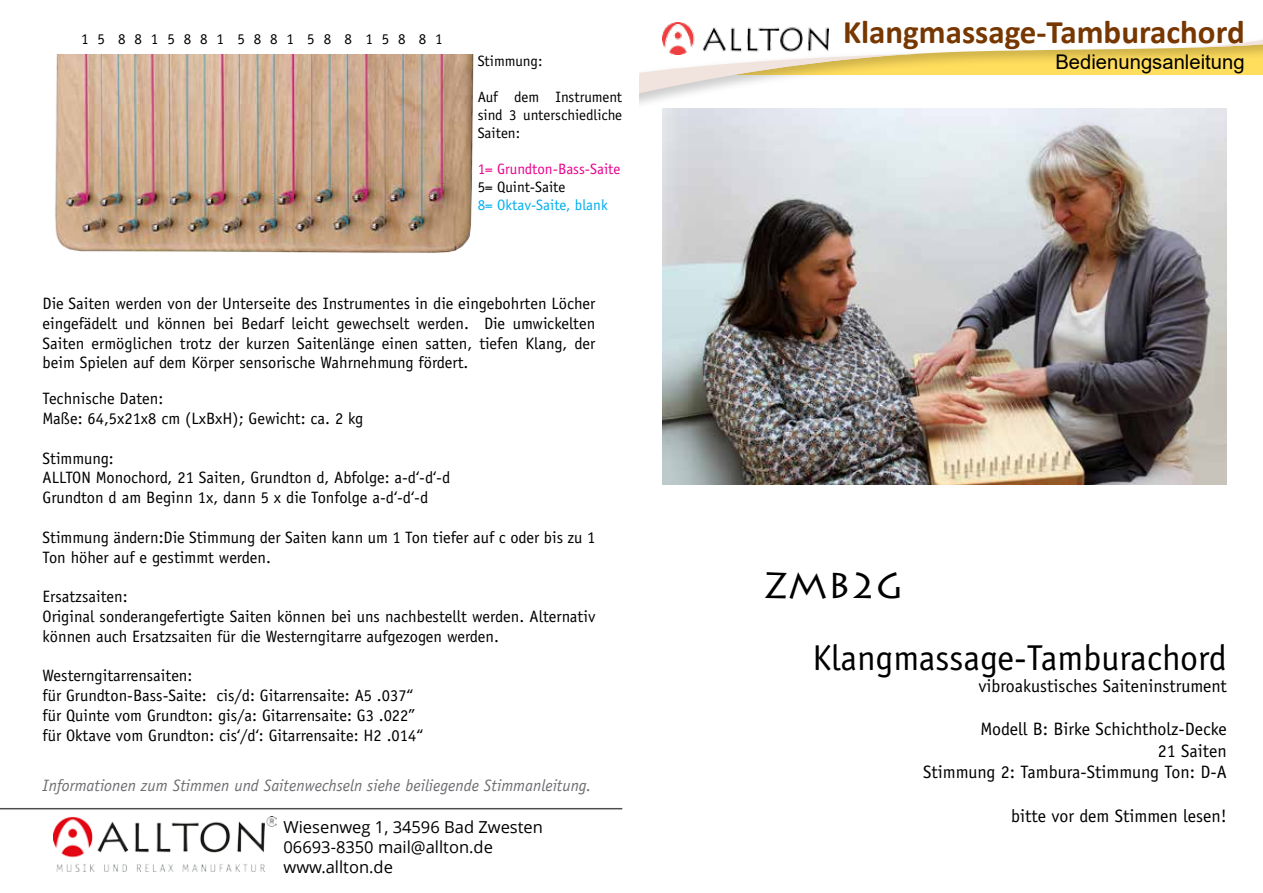
<style>
.page{position:relative;width:1263px;height:893px;background:#fff}
.page>*{position:absolute;margin:0;border:0;box-sizing:border-box;transform-origin:0 0}
.t1{font:36px "Officina Sans";color:#000}
.t2{font:36px "Lithos Pro";color:#000}
.t3{font:700 33px "Calibri";color:#773700}
.t4{font:20.25px "Arial";color:#000}
.t5{font:18px/21.6px "Officina Sans";color:#000;text-align:right}
.t6{font:16.5px/19.8px "Officina Sans";color:#000}
.t7{font:italic 16.5px "Officina Sans";color:#6d6e71}
.t8{font:16.5px/19.8px "Open Sans";color:#000}
.t9{font:15px/18px "Officina Sans";color:#000;text-align:justify}
.t10{font:15px "Officina Sans";color:#ec008c}
.t11{font:15px "Officina Sans";color:#00aeef}
</style>
<div class="page">
<svg style="left:639px;top:27px;width:624px;height:66px"></svg>
<img style="left:662px;top:22px;width:166px;height:32px">
<img style="left:662px;top:108px;width:565px;height:377px">
<img style="left:54px;top:816px;width:222px;height:55px">
<hr style="left:0;top:808px;width:622px;height:1px;background:#000">
<img style="left:55px;top:54px;width:419px;height:199px">
<p class="t9" style="left:81px;top:30px;width:363px">1 5 8 8 1 5 8 8 1 5 8 8 1 5 8 8 1 5 8 8 1</p>
<p class="t9" style="left:478px;top:52px;width:66px">Stimmung:</p>
<p class="t9" style="left:478px;top:88px;width:146px">Auf dem Instrument sind 3 unterschiedliche Saiten:</p>
<p class="t10" style="left:478px;top:160px;width:144px">1= Grundton-Bass-Saite</p>
<p class="t9" style="left:478px;top:178px;width:89px">5= Quint-Saite</p>
<p class="t11" style="left:478px;top:196px;width:132px">8= Oktav-Saite, blank</p>
<p class="t6" style="left:43px;top:293px;width:554px;text-align:justify">Die Saiten werden von der Unterseite des Instrumentes in die eingebohrten Löcher eingefädelt und können bei Bedarf leicht gewechselt werden. Die umwickelten Saiten ermöglichen trotz der kurzen Saitenlänge einen satten, tiefen Klang, der beim Spielen auf dem Körper sensorische Wahrnehmung fördert.</p>
<p class="t6" style="left:43px;top:389px;width:322px">Technische Daten:<br>Maße: 64,5x21x8 cm (LxBxH); Gewicht: ca. 2 kg</p>
<p class="t6" style="left:43px;top:448px;width:409px">Stimmung:<br>ALLTON Monochord, 21 Saiten, Grundton d, Abfolge: a-d‘-d‘-d<br>Grundton d am Beginn 1x, dann 5 x die Tonfolge a-d‘-d‘-d</p>
<p class="t6" style="left:43px;top:527px;width:554px">Stimmung ändern:Die Stimmung der Saiten kann um 1 Ton tiefer auf c oder bis zu 1<br>Ton höher auf e gestimmt werden.</p>
<p class="t6" style="left:43px;top:587px;width:554px">Ersatzsaiten:<br>Original sonderangefertigte Saiten können bei uns nachbestellt werden. Alternativ können auch Ersatzsaiten für die Westerngitarre aufgezogen werden.</p>
<p class="t6" style="left:43px;top:666px;width:382px">Westerngitarrensaiten:<br>für Grundton-Bass-Saite: cis/d: Gitarrensaite: A5 .037“ für Quinte vom Grundton: gis/a: Gitarrensaite: G3 .022” für Oktave vom Grundton: cis‘/d‘: Gitarrensaite: H2 .014“</p>
<p class="t7" style="left:43px;top:776px;width:550px">Informationen zum Stimmen und Saitenwechseln siehe beiliegende Stimmanleitung.</p>
<p class="t8" style="left:283px;top:817px;width:261px">Wiesenweg 1, 34596 Bad Zwesten<br>06693-8350 mail@allton.de www.allton.de</p>
<h2 class="t3" style="left:843px;top:9px;width:403px">Klangmassage-Tamburachord</h2>
<p class="t4" style="left:1055px;top:48px;width:191px">Bedienungsanleitung</p>
<h1 class="t2" style="left:763px;top:565px;width:141px">ZMB2G</h1>
<h1 class="t1" style="left:813px;top:637px;width:416px">Klangmassage-Tamburachord</h1>
<p class="t5" style="left:978px;top:675px;width:250px">vibroakustisches Saiteninstrument</p>
<p class="t5" style="left:923px;top:718px;width:305px">Modell B: Birke Schichtholz-Decke<br>21 Saiten<br>Stimmung 2: Tambura-Stimmung Ton: D-A</p>
<p class="t5" style="left:1011px;top:805px;width:217px">bitte vor dem Stimmen lesen!</p>
</div>
